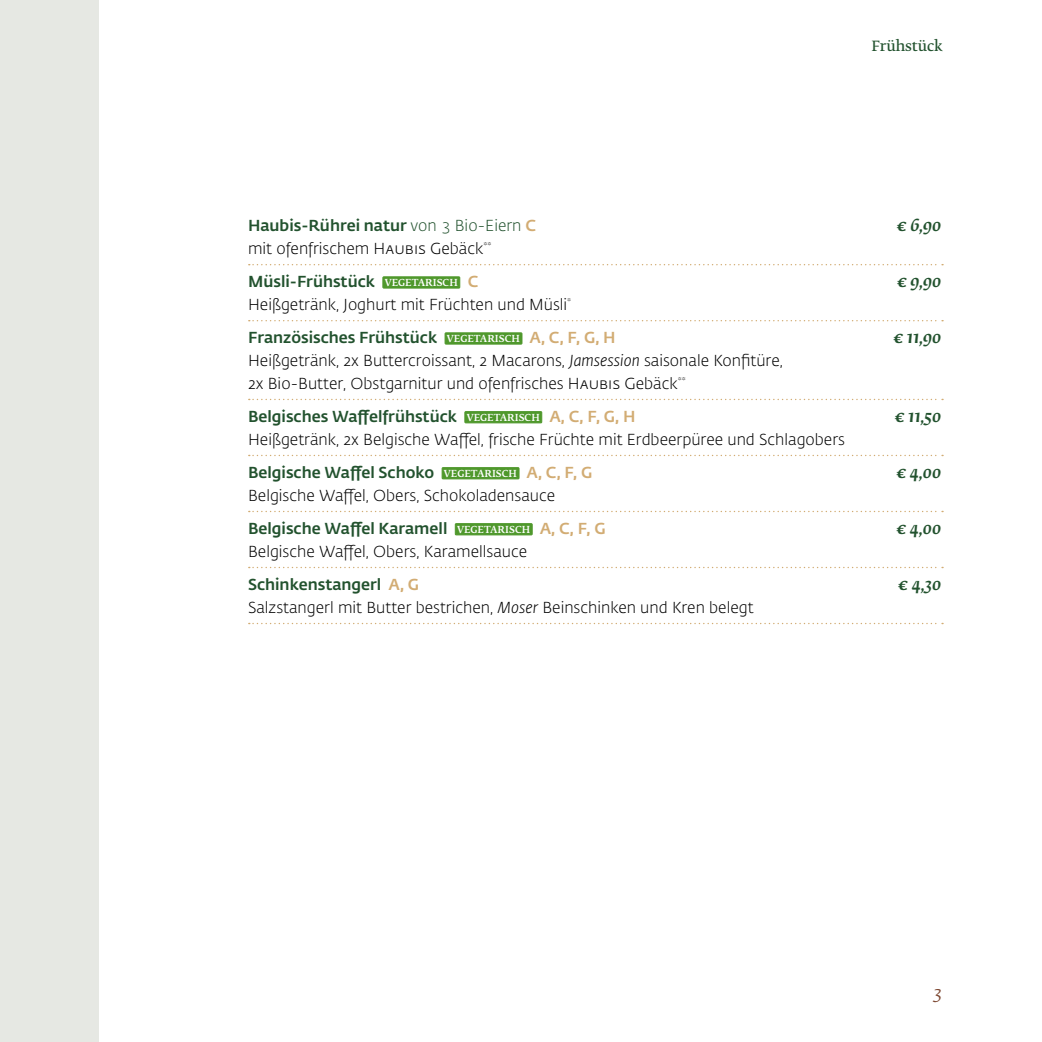
<style>
.page{position:relative;width:1042px;height:1042px;background:#fff}
.page>*{position:absolute;margin:0;border:0;box-sizing:border-box;transform-origin:0 0}
.t1{font:italic 17.5px "Fedra Serif B Pro";color:#7c4630}
.t2{font:italic 500 16.62px "Fedra Serif B Pro";color:#22522e}
.t3{font:300 15.75px/33.2px "Fedra Sans Pro";color:#000}
.t4{font:500 15.75px "Fedra Sans Pro";color:#22522e}
.t5{font:14px "Fedra Serif B Pro Demi";letter-spacing:-.01em;color:#22522e}
.s1{font-weight:300}
.s2{color:#d2ac73}
.s3{font-weight:500;color:#22522e}
.s4{font-family:"Fedra Serif B Pro";font-weight:500;font-size:9.62px;color:#fff}
.s5{font-weight:500;color:#d2ac73}
.s6{font-style:italic}
.s7{font-family:"Fedra Serif B Pro";font-size:9.62px;color:#fff}
</style>
<div class="page">
<div style="left:0;top:0;width:99px;height:1042px;background:#e6e8e3"></div>
<svg style="left:249px;top:264px;width:694px;height:1px"></svg>
<svg style="left:249px;top:320px;width:694px;height:1px"></svg>
<svg style="left:249px;top:399px;width:694px;height:1px"></svg>
<svg style="left:249px;top:455px;width:694px;height:1px"></svg>
<svg style="left:249px;top:511px;width:694px;height:1px"></svg>
<svg style="left:249px;top:567px;width:694px;height:1px"></svg>
<svg style="left:249px;top:623px;width:694px;height:1px"></svg>
<div style="left:383px;top:277px;width:77px;height:11px;background:#4f982c"></div>
<div style="left:382px;top:276px;width:78px;height:12px;border:1px solid #4f982c"></div>
<div style="left:445px;top:333px;width:77px;height:11px;background:#4f982c"></div>
<div style="left:445px;top:332px;width:77px;height:12px;border:1px solid #4f982c"></div>
<div style="left:465px;top:411px;width:77px;height:12px;background:#4f982c"></div>
<div style="left:464px;top:411px;width:78px;height:12px;border:1px solid #4f982c"></div>
<div style="left:442px;top:467px;width:77px;height:12px;background:#4f982c"></div>
<div style="left:442px;top:467px;width:77px;height:12px;border:1px solid #4f982c"></div>
<div style="left:455px;top:523px;width:77px;height:12px;background:#4f982c"></div>
<div style="left:455px;top:523px;width:78px;height:12px;border:1px solid #4f982c"></div>
<p class="t5" style="left:871px;top:38px;width:73px">Frühstück</p>
<p class="t4" style="left:248px;top:214px;width:289px">Haubis-Rührei natur <span class="s1">von 3 Bio-Eiern</span> <span class="s2">C</span></p>
<p class="t2" style="left:897px;top:216px;width:46px">€ 6,90</p>
<p class="t3" style="left:248px;top:232px;width:245px">mit ofenfrischem Haubis Gebäck<sup>**<br></sup><span class="s3">Müsli-Frühstück</span> <span class="s4">VEGETARISCH</span> <span class="s5">C</span></p>
<p class="t2" style="left:897px;top:272px;width:46px">€ 9,90</p>
<p class="t3" style="left:248px;top:288px;width:369px">Heißgetränk, Joghurt mit Früchten und Müsli<sup>*<br></sup><span class="s3">Französisches Frühstück</span> <span class="s4">VEGETARISCH</span> <span class="s5">A, C, F, G, H</span></p>
<p class="t2" style="left:893px;top:328px;width:49px">€ 11,90</p>
<p class="t3" style="left:248px;top:349px;width:536px;line-height:22.8px">Heißgetränk, 2x Buttercroissant, 2 Macarons, <span class="s6">Jamsession</span> saisonale Konfitüre,<br>2x Bio-Butter, Obstgarnitur und ofenfrisches Haubis Gebäck<sup>**</sup></p>
<p class="t4" style="left:248px;top:404px;width:389px">Belgisches Waffelfrühstück <span class="s7">VEGETARISCH</span> <span class="s2">A, C, F, G, H</span></p>
<p class="t2" style="left:895px;top:407px;width:48px">€ 11,50</p>
<p class="t3" style="left:248px;top:422px;width:598px">Heißgetränk, 2x Belgische Waffel, frische Früchte mit Erdbeerpüree und Schlagobers<br><span class="s3">Belgische Waffel Schoko</span> <span class="s4">VEGETARISCH</span> <span class="s5">A, C, F, G</span></p>
<p class="t2" style="left:896px;top:463px;width:46px">€ 4,00</p>
<p class="t3" style="left:248px;top:478px;width:359px">Belgische Waffel, Obers, Schokoladensauce<br><span class="s3">Belgische Waffel Karamell</span> <span class="s4">VEGETARISCH</span> <span class="s5">A, C, F, G</span></p>
<p class="t3" style="left:248px;top:534px;width:280px">Belgische Waffel, Obers, Karamellsauce<br><span class="s3">Schinkenstangerl</span> <span class="s5">A, G</span></p>
<p class="t3" style="left:248px;top:590px;width:507px">Salzstangerl mit Butter bestrichen, <span class="s6">Moser</span> Beinschinken und Kren belegt</p>
<p class="t2" style="left:896px;top:519px;width:46px">€ 4,00</p>
<p class="t2" style="left:898px;top:575px;width:44px">€ 4,30</p>
<p class="t1" style="left:932px;top:986px;width:12px">3</p>
</div>
